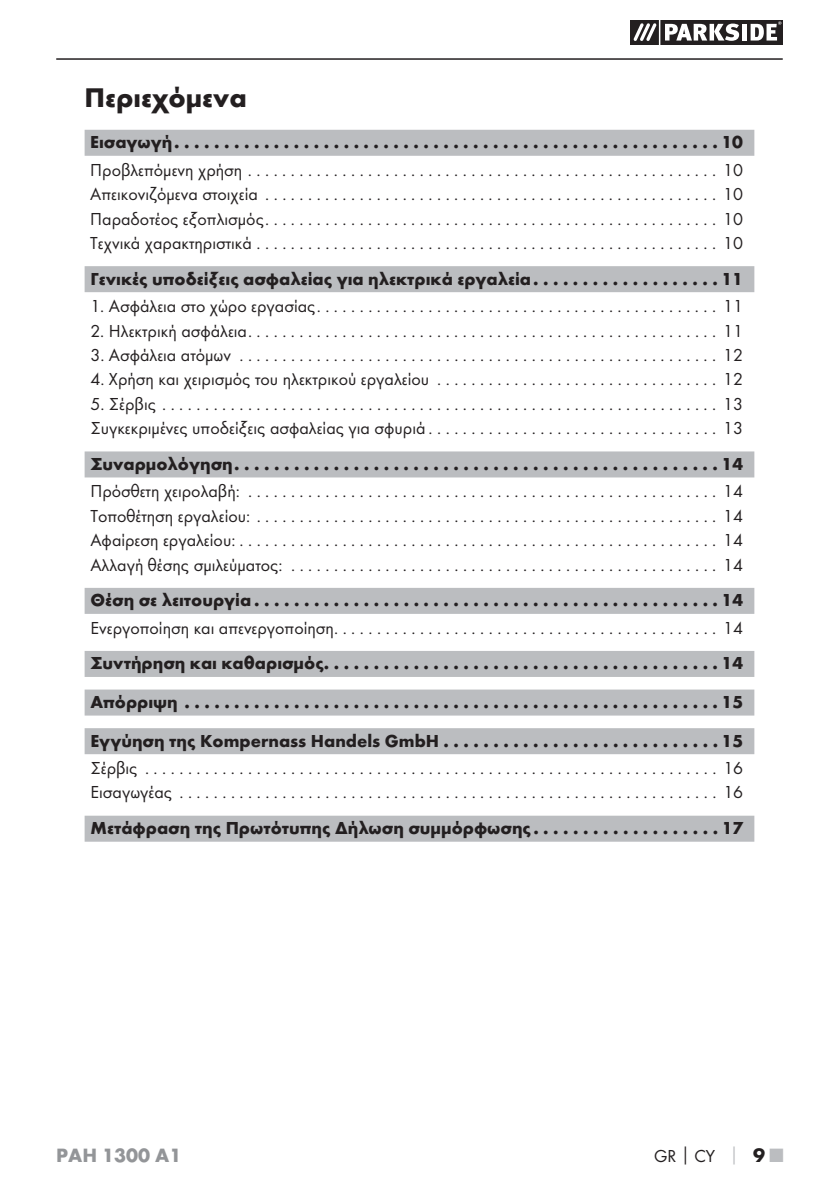
<style>
.page{position:relative;width:839px;height:1190px;background:#fff}
.page>*{position:absolute;margin:0;border:0;box-sizing:border-box;transform-origin:0 0}
.t1{font:700 28px "Futura";color:#231f20}
.t2{font:700 20px "Futura";color:#939598}
.t3{font:18px/24.4px "Futura Boo";color:#231f20;text-align:justify}
.t4{font:700 18px/38.6px "Futura";color:#231f20;text-align:justify}
.s1{font-family:"Futura";font-weight:700}
.s2{font-family:"Futura";font-weight:700;color:#bbbdc0}
.s3{font-family:"Futura";font-weight:700;font-size:20px}
.s4{font-family:"Futura";font-weight:700;font-size:20px;color:#bbbdc0}
</style>
<div class="page">
<hr style="left:56px;top:58px;width:726px;height:2px;background:#231f20">
<svg style="left:630px;top:20px;width:152px;height:25px"></svg>
<hr style="left:658px;top:20px;width:2px;height:25px;background:#fff">
<div style="left:85px;top:130px;width:668px;height:26px;background:#bbbdc0"></div>
<div style="left:85px;top:266px;width:668px;height:26px;background:#bbbdc0"></div>
<div style="left:85px;top:451px;width:668px;height:26px;background:#bbbdc0"></div>
<div style="left:85px;top:588px;width:668px;height:26px;background:#bbbdc0"></div>
<div style="left:85px;top:651px;width:668px;height:26px;background:#bbbdc0"></div>
<div style="left:85px;top:689px;width:668px;height:26px;background:#bbbdc0"></div>
<div style="left:85px;top:728px;width:668px;height:26px;background:#bbbdc0"></div>
<div style="left:85px;top:815px;width:668px;height:26px;background:#bbbdc0"></div>
<h1 class="t1" style="left:85px;top:86px;width:164px">Περιεχόμενα</h1>
<p class="t4" style="left:90px;top:125px;width:653px">Εισαγωγή .......................................................10</p>
<p class="t3" style="left:90px;top:158px;width:654px">Προβλεπόμενη χρήση ....................................................... 10<br>Απεικονιζόμενα στοιχεία ..................................................... 10<br>Παραδοτέος εξοπλισμός ..................................................... 10<br>Τεχνικά χαρακτηριστικά ...................................................... 10</p>
<p class="t4" style="left:90px;top:261px;width:653px">Γενικές υποδείξεις ασφαλείας για ηλεκτρικά εργαλεία . . . . . . . . . . . . . . . . . . . 11</p>
<p class="t3" style="left:90px;top:295px;width:653px">1. Ασφάλεια στο χώρο εργασίας ............................................... 11</p>
<p class="t3" style="left:90px;top:319px;width:653px">2. Ηλεκτρική ασφάλεια ....................................................... 11</p>
<p class="t3" style="left:90px;top:344px;width:653px">3. Ασφάλεια ατόμων ........................................................ 12</p>
<p class="t3" style="left:90px;top:368px;width:653px">4. Χρήση και χειρισμός του ηλεκτρικού εργαλείου . . . . . . . . . . . . . . . . . . . . . . . . . . . . . . . . . 12</p>
<p class="t3" style="left:90px;top:392px;width:653px">5. Σέρβις ................................................................. 13<br>Συγκεκριμένες υποδείξεις ασφαλείας για σφυριά . . . . . . . . . . . . . . . . . . . . . . . . . . . . . . . . . . 13</p>
<p class="t4" style="left:90px;top:446px;width:653px">Συναρμολόγηση .................................................14</p>
<p class="t3" style="left:90px;top:480px;width:654px">Πρόσθετη χειρολαβή: ....................................................... 14<br>Τοποθέτηση εργαλείου: ...................................................... 14<br>Αφαίρεση εργαλείου: ........................................................ 14<br>Αλλαγή θέσης σμιλεύματος: .................................................. 14</p>
<p class="t4" style="left:90px;top:582px;width:653px">Θέση σε λειτουργία ...............................................14</p>
<p class="t3" style="left:90px;top:616px;width:653px">Ενεργοποίηση και απενεργοποίηση ............................................. 14</p>
<p class="t4" style="left:90px;top:645px;width:653px">Συντήρηση και καθαρισμός ........................................14<br>Απόρριψη ......................................................15<br>Εγγύηση της Kompernass Handels GmbH ............................15</p>
<p class="t3" style="left:90px;top:756px;width:653px">Σέρβις ................................................................... 16<br>Εισαγωγέας ............................................................... 16</p>
<p class="t4" style="left:90px;top:810px;width:653px">Μετάφραση της Πρωτότυπης Δήλωση συμμόρφωσης . . . . . . . . . . . . . . . . . . . 17</p>
<p class="t2" style="left:56px;top:1147px;width:127px">PAH 1300 A1</p>
<p class="t3" style="left:654px;top:1144px;width:130px">GR<span class="s1">│</span>CY <span class="s2">│</span> <span class="s3">9</span> <span class="s4">■</span></p>
</div>
